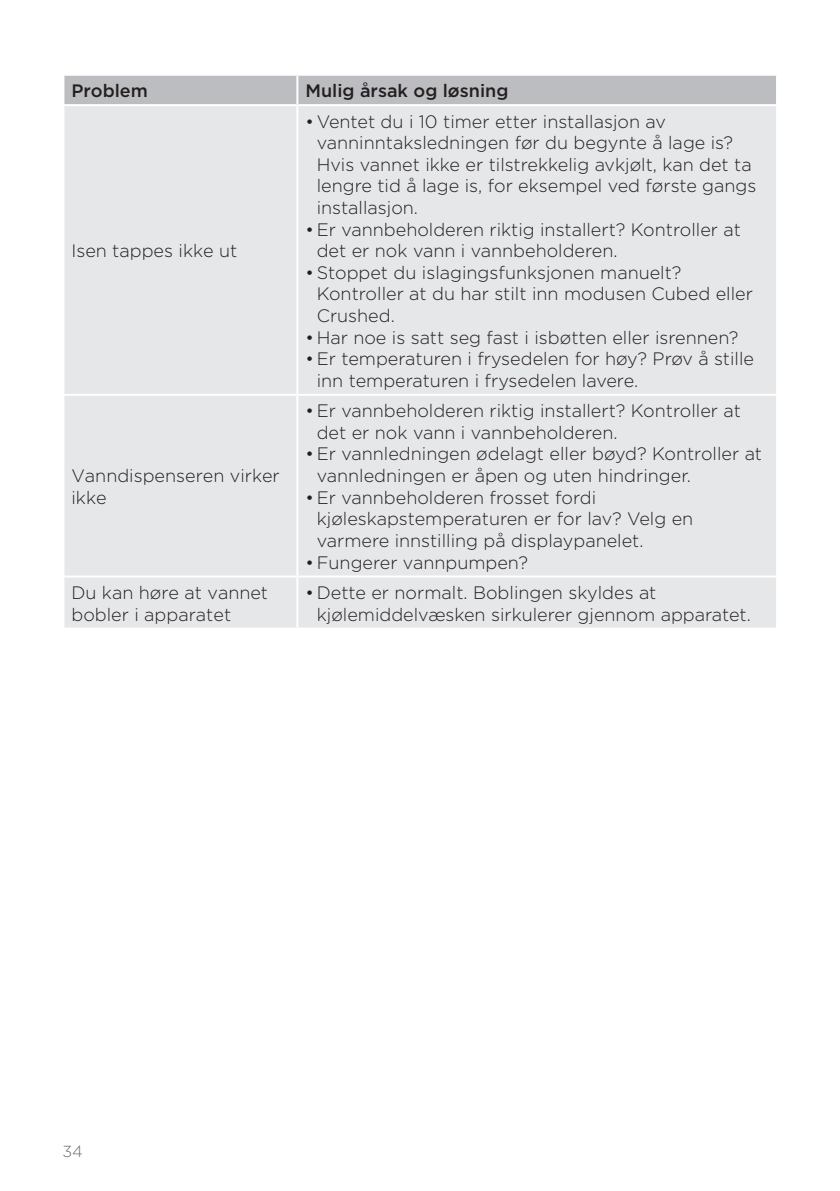
<style>
.page{position:relative;width:840px;height:1191px;background:#fff}
.page>*{position:absolute;margin:0;border:0;box-sizing:border-box;transform-origin:0 0}
.tabele_tekst{font:300 18px/21.6px "Gotham";color:#231f20}
.tabele_tekst-2{font:500 18px "Gotham";color:#231f20}
.tabela_tekst{font:500 18px "Gotham";color:#231f20}
.t1{font:300 16px "Gotham";color:#6c6d70}
</style>
<div class="page">
<div style="left:64px;top:76px;width:711px;height:28px;background:#bcbdc0"></div>
<div style="left:64px;top:106px;width:711px;height:521px;background:#e6e7e9"></div>
<hr style="left:296px;top:76px;width:2px;height:28px;background:#fff">
<hr style="left:296px;top:106px;width:2px;height:288px;background:#fff">
<hr style="left:62px;top:394px;width:235px;height:2px;background:#fff">
<hr style="left:297px;top:394px;width:480px;height:2px;background:#fff">
<hr style="left:296px;top:396px;width:2px;height:179px;background:#fff">
<hr style="left:62px;top:575px;width:235px;height:2px;background:#fff">
<hr style="left:297px;top:575px;width:480px;height:2px;background:#fff">
<hr style="left:296px;top:577px;width:2px;height:50px;background:#fff">
<p class="tabela_tekst" style="left:71px;top:79px;width:78px">Problem</p>
<p class="tabele_tekst-2" style="left:305px;top:79px;width:204px">Mulig årsak og løsning</p>
<p class="tabele_tekst" style="left:71px;top:239px;width:167px">Isen tappes ikke ut</p>
<p class="tabele_tekst" style="left:71px;top:464px;width:210px">Vanndispenseren virker ikke</p>
<p class="tabele_tekst" style="left:316px;top:110px;width:441px;text-indent:-11px">• Ventet du i 10 timer etter installasjon av vanninntaksledningen før du begynte å lage is?<br>Hvis vannet ikke er tilstrekkelig avkjølt, kan det ta lengre tid å lage is, for eksempel ved første gangs installasjon.</p>
<p class="tabele_tekst" style="left:316px;top:218px;width:425px;text-indent:-11px">• Er vannbeholderen riktig installert? Kontroller at det er nok vann i vannbeholderen.</p>
<p class="tabele_tekst" style="left:316px;top:261px;width:437px;text-indent:-11px">• Stoppet du islagingsfunksjonen manuelt?<br>Kontroller at du har stilt inn modusen Cubed eller<br>Crushed.</p>
<p class="tabele_tekst" style="left:305px;top:326px;width:434px">• Har noe is satt seg fast i isbøtten eller isrennen?</p>
<p class="tabele_tekst" style="left:316px;top:347px;width:438px;text-indent:-11px">• Er temperaturen i frysedelen for høy? Prøv å stille inn temperaturen i frysedelen lavere.</p>
<p class="tabele_tekst" style="left:316px;top:399px;width:425px;text-indent:-11px">• Er vannbeholderen riktig installert? Kontroller at det er nok vann i vannbeholderen.</p>
<p class="tabele_tekst" style="left:316px;top:443px;width:446px;text-indent:-11px">• Er vannledningen ødelagt eller bøyd? Kontroller at vannledningen er åpen og uten hindringer.</p>
<p class="tabele_tekst" style="left:316px;top:486px;width:378px;text-indent:-11px">• Er vannbeholderen frosset fordi kjøleskapstemperaturen er for lav? Velg en varmere innstilling på displaypanelet.</p>
<p class="tabele_tekst" style="left:305px;top:551px;width:224px">• Fungerer vannpumpen?</p>
<p class="tabele_tekst" style="left:71px;top:581px;width:198px">Du kan høre at vannet bobler i apparatet</p>
<p class="tabele_tekst" style="left:316px;top:581px;width:435px;text-indent:-11px">• Dette er normalt. Boblingen skyldes at kjølemiddelvæsken sirkulerer gjennom apparatet.</p>
<p class="t1" style="left:62px;top:1140px;width:22px">34</p>
</div>
